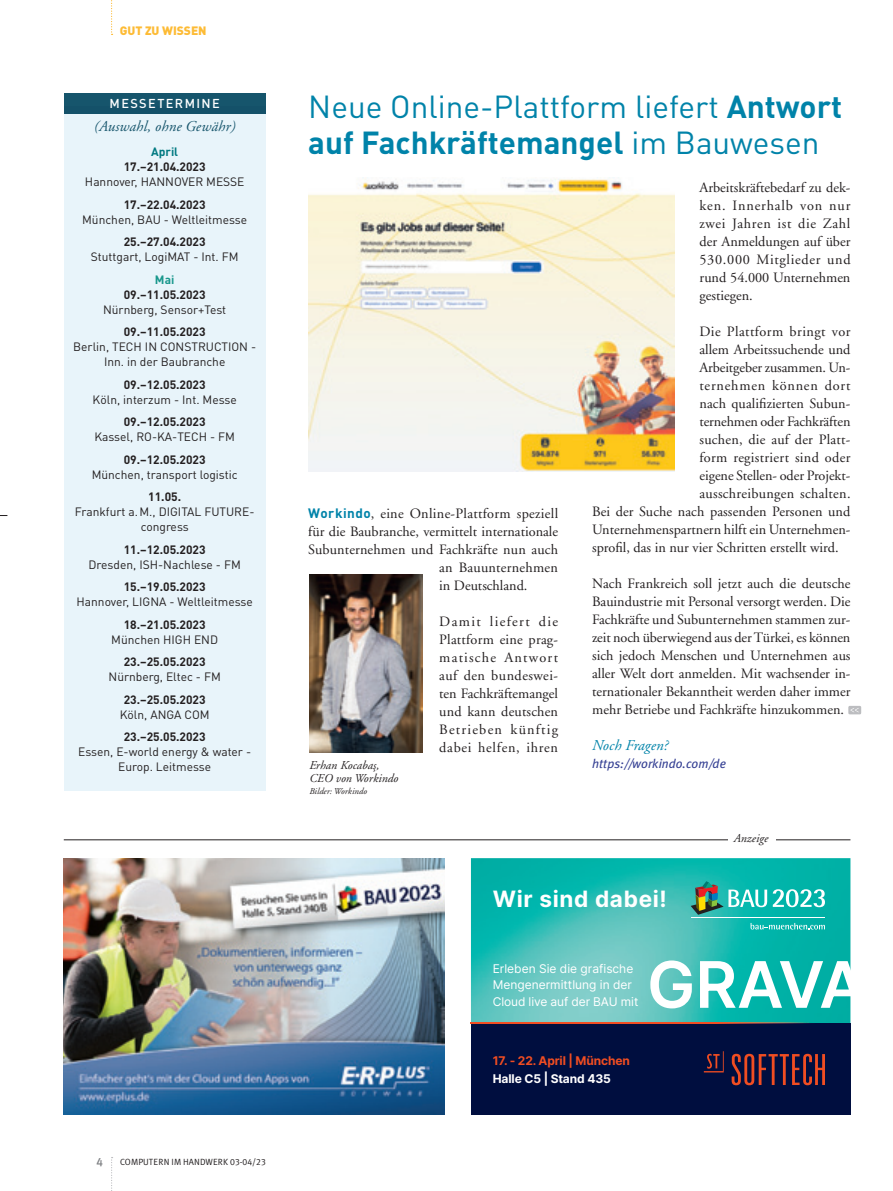
<style>
.page{position:relative;width:893px;height:1191px;background:#fff}
.page>*{position:absolute;margin:0;border:0;box-sizing:border-box;transform-origin:0 0}
.t1{font:600 64.2px "Inter";letter-spacing:-.04em;color:#fff}
._1_Artikelhead{font:31.5px "DINOT";color:#0083a9}
._1_Artikelhead-2{font:700 31.5px "DINOT";color:#0083a9}
.t2{font:700 22.5px "Inter";letter-spacing:.03em;color:#fff}
.Subheads_versal{font:italic 15px "Adobe Garamond LT";letter-spacing:.01em;color:#16556c}
._2_Autor_nach_Einlei{font:italic 15px "Adobe Garamond LT";letter-spacing:.01em;color:#0083a9}
._3_Fließtext{font:14.25px/18px "Adobe Garamond LT";color:#231f20;text-align:justify}
._3_Fließtext-2{font:14.25px "Adobe Garamond LT";letter-spacing:.02em;color:#231f20}
._3_Fließtext-3{font:14.25px "Adobe Garamond LT";letter-spacing:.03em;color:#231f20}
._3_Fließtext-4{font:14.25px "Adobe Garamond LT";letter-spacing:.055em;color:#231f20}
._3_Fließtext-5{font:italic 12.75px "Meta Plus";color:#364194}
.Subheads_versal-2{font:500 12.75px "DINOT";letter-spacing:.11em;color:#fff}
.Messen{font:12px/15px "DINOT";color:#231f20;text-align:center}
.Messen-2{font:700 12px "DINOT";color:#231f20}
.t3{font:12px/16.5px "Inter";color:#fff}
.t4{font:700 12px/18.8px "Inter";letter-spacing:-.01em;color:#f04d22}
._4_Bildlegende{font:italic 12px "Adobe Garamond LT";letter-spacing:.005em;color:#231f20}
._2_Einleitung_10_pt{font:900 12px "DINOT";color:#fdbb35}
.Messen-3{font:700 12px "DINOT";color:#007981}
.Messen-4{font:700 12px "DINOT";color:#1a988d}
._3_Fließtext-6{font:12px "Meta Plus Medium Caps";color:#808285}
.Overline_schwarz{font:12px "Adobe Garamond LT Titling";color:#231f20}
._2_Einleitung_10_pt-2{font:9px "Meta Plus Normal Caps";color:#231f20}
._4_Bildlegende-2{font:italic 9px "Adobe Garamond LT";letter-spacing:.005em;color:#231f20}
.s1{font-weight:700}
.s2{font-weight:400}
.s3{font-family:"DINOT";font-weight:700;font-size:13.5px;color:#0083a9}
.s4{color:#fff}
</style>
<div class="page">
<svg style="left:111px;top:0;width:2px;height:35px"></svg>
<svg style="left:111px;top:1157px;width:2px;height:34px"></svg>
<hr style="left:64px;top:839px;width:786px;height:1px;background:#231f20">
<div style="left:729px;top:830px;width:47px;height:20px;background:#fff"></div>
<div style="left:64px;top:106px;width:202px;height:684px;background:#e8f4fa"></div>
<div style="left:64px;top:94px;width:202px;height:20px;background:#16556c"></div>
<img style="left:64px;top:858px;width:381px;height:256px">
<img style="left:471px;top:858px;width:379px;height:165px">
<div style="left:471px;top:1023px;width:379px;height:91px;background:#000e3f"></div>
<hr style="left:691px;top:917px;width:134px;height:1px;background:#fff">
<svg style="left:751px;top:923px;width:74px;height:6px"></svg>
<svg style="left:691px;top:881px;width:76px;height:33px;background:#47ab9b"></svg>
<svg style="left:773px;top:889px;width:52px;height:18px"></svg>
<svg style="left:704px;top:1051px;width:20px;height:21px"></svg>
<svg style="left:732px;top:1053px;width:93px;height:32px"></svg>
<img style="left:471px;top:1022px;width:358px;height:1px">
<svg style="left:471px;top:1023px;width:339px;height:1px"></svg>
<img style="left:308px;top:179px;width:366px;height:292px">
<img style="left:309px;top:575px;width:113px;height:177px">
<div style="left:848px;top:706px;width:13px;height:8px;background:#bcbdc0;border-radius:2px"></div>
<svg style="left:850px;top:708px;width:9px;height:4px"></svg>
<p class="_2_Einleitung_10_pt" style="left:120px;top:22px;width:89px">GUT ZU WISSEN</p>
<p class="Subheads_versal-2" style="left:110px;top:95px;width:112px">MESSETERMINE</p>
<p class="Subheads_versal" style="left:94px;top:117px;width:143px">(Auswahl, ohne Gewähr)</p>
<p class="Messen-3" style="left:151px;top:144px;width:29px">April</p>
<p class="Messen-2" style="left:124px;top:159px;width:83px">17.–21.04.2023</p>
<p class="Messen" style="left:85px;top:174px;width:161px">Hannover, HANNOVER MESSE</p>
<p class="Messen-2" style="left:124px;top:196px;width:83px">17.–22.04.2023</p>
<p class="Messen" style="left:82px;top:211px;width:167px">München, BAU - Weltleitmesse</p>
<p class="Messen-2" style="left:124px;top:234px;width:83px">25.–27.04.2023</p>
<p class="Messen" style="left:91px;top:249px;width:149px">Stuttgart, LogiMAT - Int. FM</p>
<p class="Messen-4" style="left:155px;top:271px;width:21px">Mai</p>
<p class="Messen-2" style="left:124px;top:286px;width:83px">09.–11.05.2023</p>
<p class="Messen" style="left:103px;top:301px;width:125px">Nürnberg, Sensor+Test</p>
<p class="Messen-2" style="left:124px;top:324px;width:83px">09.–11.05.2023</p>
<p class="Messen" style="left:73px;top:339px;width:184px">Berlin, TECH IN CONSTRUCTION -<br>Inn. in der Baubranche</p>
<p class="Messen-2" style="left:124px;top:376px;width:83px">09.–12.05.2023</p>
<p class="Messen" style="left:93px;top:391px;width:146px">Köln, interzum - Int. Messe</p>
<p class="Messen-2" style="left:124px;top:414px;width:83px">09.–12.05.2023</p>
<p class="Messen" style="left:94px;top:429px;width:142px">Kassel, RO-KA-TECH - FM</p>
<p class="Messen-2" style="left:124px;top:451px;width:83px">09.–12.05.2023</p>
<p class="Messen" style="left:92px;top:466px;width:147px">München, transport logistic</p>
<p class="Messen-2" style="left:148px;top:489px;width:34px">11.05.</p>
<p class="Messen" style="left:75px;top:504px;width:181px">Frankfurt a.M., DIGITAL FUTURE&shy;congress</p>
<p class="Messen-2" style="left:124px;top:541px;width:83px">11.–12.05.2023</p>
<p class="Messen" style="left:89px;top:556px;width:154px">Dresden, ISH-Nachlese - FM</p>
<p class="Messen-2" style="left:124px;top:579px;width:83px">15.–19.05.2023</p>
<p class="Messen" style="left:77px;top:594px;width:178px">Hannover, LIGNA - Weltleitmesse</p>
<p class="Messen-2" style="left:124px;top:616px;width:83px">18.–21.05.2023</p>
<p class="Messen" style="left:111px;top:631px;width:108px">München HIGH END</p>
<p class="Messen-2" style="left:124px;top:654px;width:83px">23.–25.05.2023</p>
<p class="Messen" style="left:109px;top:669px;width:114px">Nürnberg, Eltec - FM</p>
<p class="Messen-2" style="left:124px;top:691px;width:83px">23.–25.05.2023</p>
<p class="Messen" style="left:120px;top:706px;width:91px">Köln, ANGA COM</p>
<p class="Messen-2" style="left:124px;top:729px;width:83px">23.–25.05.2023</p>
<p class="Messen" style="left:78px;top:744px;width:174px">Essen, E-world energy &amp; water -<br>Europ. Leitmesse</p>
<p class="_3_Fließtext-6" style="left:97px;top:1154px;width:8px">4</p>
<p class="_2_Einleitung_10_pt-2" style="left:120px;top:1157px;width:147px">COMPUTERN IM HANDWERK 03-04/23</p>
<p class="_1_Artikelhead" style="left:308px;top:85px;width:535px">Neue Online-Plattform liefert <span class="s1">Antwort</span></p>
<p class="_1_Artikelhead-2" style="left:308px;top:121px;width:513px">auf Fachkräftemangel <span class="s2">im Bauwesen</span></p>
<p class="_3_Fließtext-2" style="left:308px;top:505px;width:251px"><span class="s3">Workindo</span>, eine Online-Plattform speziell</p>
<p class="_3_Fließtext" style="left:308px;top:522px;width:251px">für die Baubranche, vermittelt internationale</p>
<p class="_3_Fließtext" style="left:308px;top:540px;width:251px">Subunternehmen und Fachkräfte nun auch</p>
<p class="_3_Fließtext-2" style="left:439px;top:559px;width:120px">an Bauunternehmen</p>
<p class="_3_Fließtext" style="left:439px;top:576px;width:90px">in Deutschland.</p>
<p class="_3_Fließtext" style="left:439px;top:612px;width:120px">Damit liefert die Plattform eine prag&shy;matische Antwort auf den bundeswei&shy;ten Fachkräftemangel und kann deutschen Betrieben künftig dabei helfen, ihren</p>
<p class="_3_Fließtext" style="left:699px;top:179px;width:153px">Arbeitskräftebedarf zu dec&shy;ken. Innerhalb von nur zwei Jahren ist die Zahl der Anmeldungen auf über 530.000 Mitglieder und rund 54.000 Unternehmen gestiegen.</p>
<p class="_3_Fließtext-3" style="left:699px;top:323px;width:152px">Die Plattform bringt vor</p>
<p class="_3_Fließtext" style="left:699px;top:341px;width:152px">allem Arbeitssuchende und</p>
<p class="_3_Fließtext" style="left:699px;top:359px;width:152px">Arbeitgeber zusammen. Un-</p>
<p class="_3_Fließtext-4" style="left:699px;top:377px;width:152px">ternehmen können dort</p>
<p class="_3_Fließtext" style="left:699px;top:395px;width:152px">nach qualifizierten Subun-</p>
<p class="_3_Fließtext" style="left:699px;top:413px;width:152px">ternehmen oder Fachkräften</p>
<p class="_3_Fließtext" style="left:699px;top:431px;width:152px">suchen, die auf der Platt-</p>
<p class="_3_Fließtext-2" style="left:699px;top:449px;width:152px">form registriert sind oder</p>
<p class="_3_Fließtext" style="left:699px;top:467px;width:151px">eigene Stellen- oder Projekt-</p>
<p class="_3_Fließtext-2" style="left:699px;top:485px;width:153px">ausschreibungen schalten.</p>
<p class="_3_Fließtext" style="left:592px;top:503px;width:260px">Bei der Suche nach passenden Personen und</p>
<p class="_3_Fließtext" style="left:592px;top:521px;width:260px">Unternehmenspartnern hilft ein Unternehmen-</p>
<p class="_3_Fließtext" style="left:592px;top:539px;width:248px">sprofil, das in nur vier Schritten erstellt wird.</p>
<p class="_3_Fließtext" style="left:592px;top:575px;width:260px">Nach Frankreich soll jetzt auch die deutsche Bauindustrie mit Personal versorgt werden. Die Fachkräfte und Subunternehmen stammen zur&shy;zeit noch überwiegend aus der Türkei, es können sich jedoch Menschen und Unternehmen aus aller Welt dort anmelden. Mit wachsender in&shy;ternationaler Bekanntheit werden daher immer mehr Betriebe und Fachkräfte hinzukommen.</p>
<p class="_2_Autor_nach_Einlei" style="left:592px;top:736px;width:78px">Noch Fragen?</p>
<p class="_4_Bildlegende" style="left:309px;top:757px;width:72px">Erhan Kocabas,</p>
<p class="_3_Fließtext-5" style="left:592px;top:756px;width:135px">https://workindo.com/de</p>
<p class="_4_Bildlegende" style="left:309px;top:771px;width:91px">CEO von Workindo</p>
<p class="_4_Bildlegende-2" style="left:309px;top:786px;width:59px">Bilder: Workindo</p>
<p class="Overline_schwarz" style="left:372px;top:758px;width:6px">¸</p>
<p class="t2" style="left:493px;top:882px;width:176px">Wir sind dabei!</p>
<p class="_4_Bildlegende" style="left:734px;top:831px;width:36px">Anzeige</p>
<p class="t3" style="left:493px;top:960px;width:147px">Erleben Sie die grafische<br>Mengenermittlung in der<br>Cloud live auf der BAU mit</p>
<p class="t1" style="left:647px;top:937px;width:220px">GRAVA</p>
<p class="t4" style="left:493px;top:1050px;width:139px">17. - 22. April | München<br><span class="s4">Halle C5 | Stand 435</span></p>
</div>
